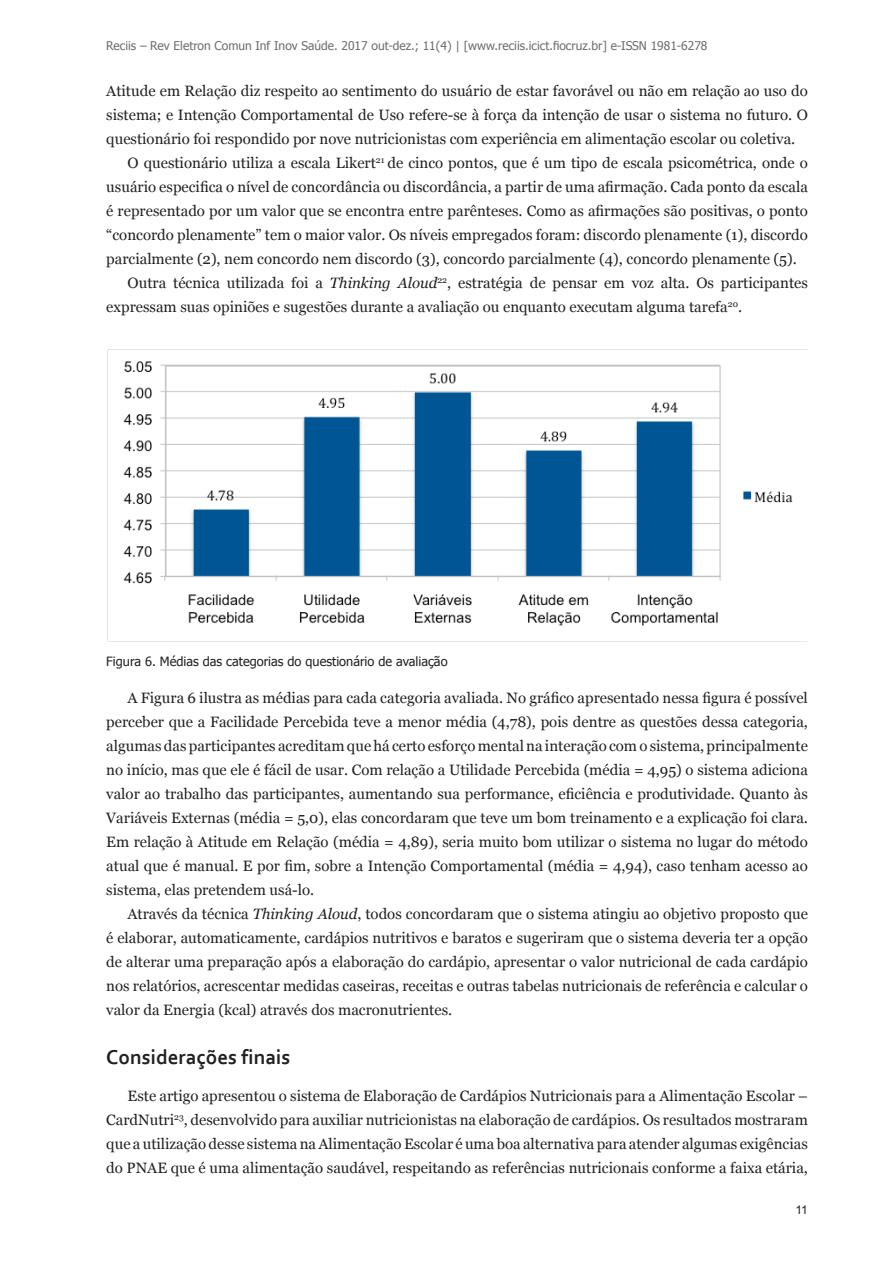
<style>
.page{position:relative;width:893px;height:1263px;background:#fff}
.page>*{position:absolute;margin:0;border:0;box-sizing:border-box;transform-origin:0 0}
.t1{font:700 21px "Corbel";color:#231f20}
.t2{font:15px/24px "Georgia";color:#231f20;text-align:justify}
.t3{font:12.75px "Tahoma";color:#231f20}
.t4{font:12px "Tahoma";color:#6c6d70}
.t5{font:12px "Arial";color:#231f20}
.s1{font-style:italic}
</style>
<div class="page">
<img style="left:107px;top:349px;width:700px;height:292px">
<p class="t4" style="left:106px;top:38px;width:603px">Reciis – Rev Eletron Comun Inf Inov Saúde. 2017 out-dez.; 11(4) | [www.reciis.icict.fiocruz.br] e-ISSN 1981-6278</p>
<p class="t2" style="left:106px;top:80px;width:703px">Atitude em Relação diz respeito ao sentimento do usuário de estar favorável ou não em relação ao uso do</p>
<p class="t2" style="left:106px;top:104px;width:703px">sistema; e Intenção Comportamental de Uso refere-se à força da intenção de usar o sistema no futuro. O</p>
<p class="t2" style="left:106px;top:128px;width:690px">questionário foi respondido por nove nutricionistas com experiência em alimentação escolar ou coletiva.</p>
<p class="t2" style="left:128px;top:152px;width:682px">O questionário utiliza a escala Likert<sup>21</sup> de cinco pontos, que é um tipo de escala psicométrica, onde o</p>
<p class="t2" style="left:106px;top:176px;width:703px">usuário especifica o nível de concordância ou discordância, a partir de uma afirmação. Cada ponto da escala</p>
<p class="t2" style="left:106px;top:200px;width:703px">é representado por um valor que se encontra entre parênteses. Como as afirmações são positivas, o ponto</p>
<p class="t2" style="left:106px;top:224px;width:703px">“concordo plenamente” tem o maior valor. Os níveis empregados foram: discordo plenamente (1), discordo</p>
<p class="t2" style="left:106px;top:248px;width:692px">parcialmente (2), nem concordo nem discordo (3), concordo parcialmente (4), concordo plenamente (5).</p>
<p class="t2" style="left:128px;top:272px;width:682px">Outra técnica utilizada foi a <span class="s1">Thinking Aloud</span><sup>22</sup>, estratégia de pensar em voz alta. Os participantes</p>
<p class="t2" style="left:106px;top:296px;width:637px">expressam suas opiniões e sugestões durante a avaliação ou enquanto executam alguma tarefa<sup>20</sup>.</p>
<p class="t3" style="left:106px;top:653px;width:343px">Figura 6. Médias das categorias do questionário de avaliação</p>
<p class="t2" style="left:106px;top:686px;width:703px;text-indent:21px">A Figura 6 ilustra as médias para cada categoria avaliada. No gráfico apresentado nessa figura é possível perceber que a Facilidade Percebida teve a menor média (4,78), pois dentre as questões dessa categoria, algumas das participantes acreditam que há certo esforço mental na interação com o sistema, principalmente no início, mas que ele é fácil de usar. Com relação a Utilidade Percebida (média = 4,95) o sistema adiciona valor ao trabalho das participantes, aumentando sua performance, eficiência e produtividade. Quanto às Variáveis Externas (média = 5,0), elas concordaram que teve um bom treinamento e a explicação foi clara.<br>Em relação à Atitude em Relação (média = 4,89), seria muito bom utilizar o sistema no lugar do método atual que é manual. E por fim, sobre a Intenção Comportamental (média = 4,94), caso tenham acesso ao sistema, elas pretendem usá-lo.</p>
<p class="t2" style="left:106px;top:902px;width:703px;text-indent:21px">Através da técnica <span class="s1">Thinking Aloud</span>, todos concordaram que o sistema atingiu ao objetivo proposto que é elaborar, automaticamente, cardápios nutritivos e baratos e sugeriram que o sistema deveria ter a opção de alterar uma preparação após a elaboração do cardápio, apresentar o valor nutricional de cada cardápio nos relatórios, acrescentar medidas caseiras, receitas e outras tabelas nutricionais de referência e calcular o valor da Energia (kcal) através dos macronutrientes.</p>
<h1 class="t1" style="left:106px;top:1044px;width:185px">Considerações finais</h1>
<p class="t2" style="left:106px;top:1084px;width:703px;text-indent:21px">Este artigo apresentou o sistema de Elaboração de Cardápios Nutricionais para a Alimentação Escolar – CardNutri<sup>23</sup>, desenvolvido para auxiliar nutricionistas na elaboração de cardápios. Os resultados mostraram que a utilização desse sistema na Alimentação Escolar é uma boa alternativa para atender algumas exigências do PNAE que é uma alimentação saudável, respeitando as referências nutricionais conforme a faixa etária,</p>
<p class="t5" style="left:795px;top:1202px;width:14px">11</p>
</div>
